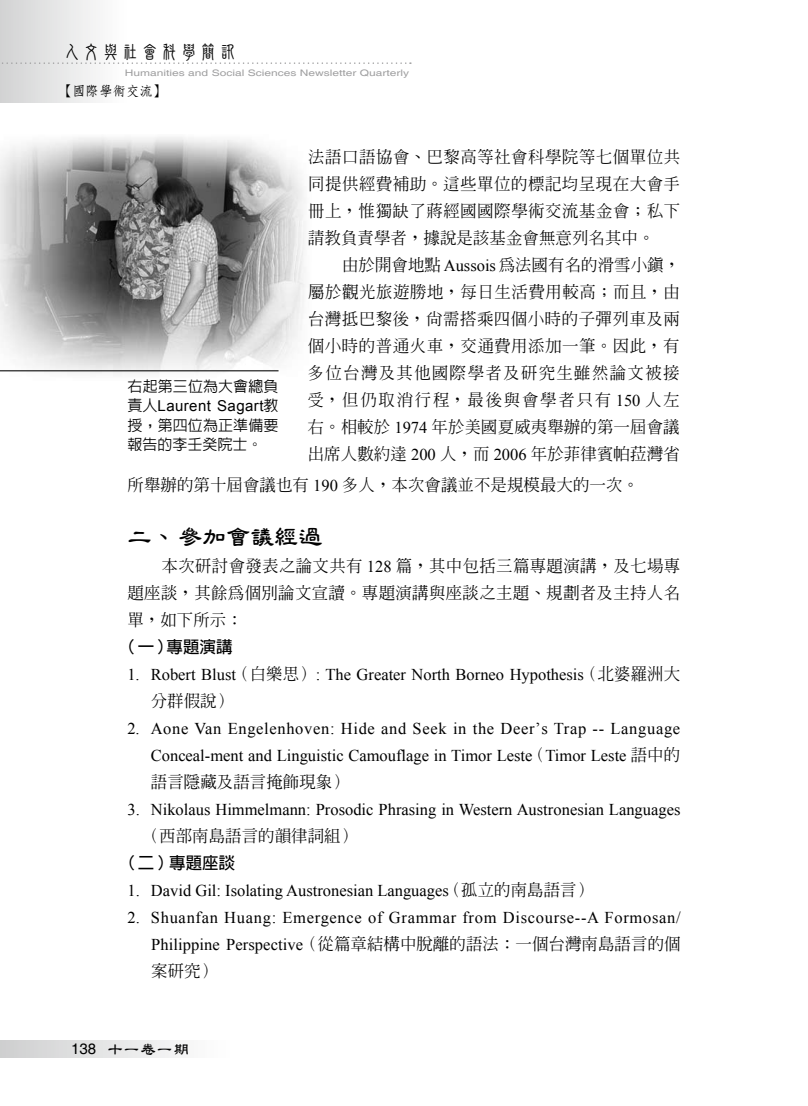
<style>
.page{position:relative;width:808px;height:1106px;background:#fff}
.page>*{position:absolute;margin:0;border:0;box-sizing:border-box;transform-origin:0 0}
.t1{font:700 24px "AR Li Shu B5";color:#000}
.t2{font:19.5px "DF New Chuan Std W5";color:#000}
.t3{font:500 16.5px/27px "AR Ming B5";letter-spacing:.005em;color:#000;text-align:justify}
.t4{font:16.5px/27px "Times New Roman";color:#000;text-align:right}
.t5{font:16.5px "Times New Roman";letter-spacing:.04em;color:#000}
.t6{font:700 16.5px "AR Hei B5";color:#000}
.t7{font:500 15px/19.5px "AR Hei B5";letter-spacing:.005em;color:#000}
.t8{font:15px "Arial";letter-spacing:.03em;color:#000}
.t9{font:700 15px "AR Li Shu B5";letter-spacing:.1em;color:#000}
.t10{font:15px "Helvetica";color:#000}
.t11{font:700 13.5px "AR Fang Song B5";color:#000}
.t12{font:9px "Helvetica";color:#9f9fa0;scale:1.33 1}
.s1{font-family:"Times New Roman";font-weight:400}
.s2{font-family:"AR Hei B5";font-weight:500}
.s3{font-family:"AR Ming B5";font-weight:500}
</style>
<div class="page">
<div style="left:0;top:1040px;width:234px;height:17px;background:linear-gradient(to right,#cfcfd0,#fff)"></div>
<div style="left:0;top:0;width:128px;height:102px;background:linear-gradient(to right,#d2d3d3,#fff)"></div>
<svg style="left:0;top:62px;width:411px;height:2px"></svg>
<img style="left:0;top:137px;width:305px;height:238px">
<hr style="left:0;top:370px;width:279px;height:1px;background:#000">
<p class="t2" style="left:62px;top:42px;width:177px">人文與社會科學簡訊</p>
<p class="t12" style="left:125px;top:68px;width:215px">Humanities and Social Sciences Newsletter Quarterly</p>
<p class="t11" style="left:59px;top:84px;width:109px">【國際學術交流】</p>
<p class="t3" style="left:308px;top:144px;width:374px">法語口語協會、巴黎高等社會科學院等七個單位共同提供經費補助。這些單位的標記均呈現在大會手冊上，惟獨缺了蔣經國國際學術交流基金會；私下請教負責學者，據說是該基金會無意列名其中。</p>
<p class="t3" style="left:308px;top:252px;width:374px;text-indent:35px">由於開會地點 <span class="s1">Aussois</span> 為法國有名的滑雪小鎮，屬於觀光旅遊勝地，每日生活費用較高；而且，由台灣抵巴黎後，尚需搭乘四個小時的子彈列車及兩個小時的普通火車，交通費用添加一筆。因此，有多位台灣及其他國際學者及研究生雖然論文被接受，但仍取消行程，最後與會學者只有 <span class="s1">150</span> 人左右。相較於 <span class="s1">1974</span> 年於美國夏威夷舉辦的第一屆會議出席人數約達 <span class="s1">200</span> 人，而 <span class="s1">2006</span> 年於菲律賓帕菈灣省</p>
<p class="t7" style="left:128px;top:376px;width:152px">右起第三位為大會總負</p>
<p class="t8" style="left:128px;top:396px;width:152px"><span class="s2">責人</span>Laurent Sagart<span class="s2">教</span></p>
<p class="t7" style="left:128px;top:415px;width:152px">授，第四位為正準備要報告的李壬癸院士。</p>
<p class="t3" style="left:128px;top:471px;width:513px">所舉辦的第十屆會議也有 <span class="s1">190</span> 多人，本次會議並不是規模最大的一次。</p>
<h1 class="t1" style="left:128px;top:525px;width:197px">二、參加會議經過</h1>
<p class="t3" style="left:127px;top:552px;width:554px;text-indent:34px">本次研討會發表之論文共有 <span class="s1">128</span> 篇，其中包括三篇專題演講，及七場專題座談，其餘為個別論文宣讀。專題演講與座談之主題、規劃者及主持人名單，如下所示：</p>
<p class="t6" style="left:119px;top:638px;width:115px">（一）專題演講</p>
<p class="t4" style="left:127px;top:660px;width:554px">1. Robert Blust<span class="s3">（白樂思）</span>: The Greater North Borneo Hypothesis<span class="s3">（北婆羅洲大</span></p>
<p class="t3" style="left:151px;top:687px;width:84px">分群假說）</p>
<p class="t4" style="left:127px;top:714px;width:554px">2. Aone Van Engelenhoven: Hide and Seek in the Deer’s Trap -- Language<br>Conceal-ment and Linguistic Camouflage in Timor Leste<span class="s3">（</span>Timor Leste <span class="s3">語中的</span></p>
<p class="t3" style="left:151px;top:768px;width:199px">語言隱藏及語言掩飾現象）</p>
<p class="t4" style="left:127px;top:795px;width:554px">3. Nikolaus Himmelmann: Prosodic Phrasing in Western Austronesian Languages</p>
<p class="t3" style="left:143px;top:822px;width:216px">（西部南島語言的韻律詞組）</p>
<p class="t6" style="left:119px;top:854px;width:117px">（二）專題座談</p>
<p class="t4" style="left:128px;top:876px;width:467px">1. David Gil: Isolating Austronesian Languages<span class="s3">（孤立的南島語言）</span></p>
<p class="t5" style="left:128px;top:906px;width:554px">2. Shuanfan Huang: Emergence of Grammar from Discourse--A Formosan/</p>
<p class="t3" style="left:151px;top:930px;width:531px"><span class="s1">Philippine Perspective</span>（從篇章結構中脫離的語法：一個台灣南島語言的個案研究）</p>
<p class="t10" style="left:71px;top:1040px;width:27px">138</p>
<p class="t9" style="left:108px;top:1041px;width:82px">十一卷一期</p>
</div>
